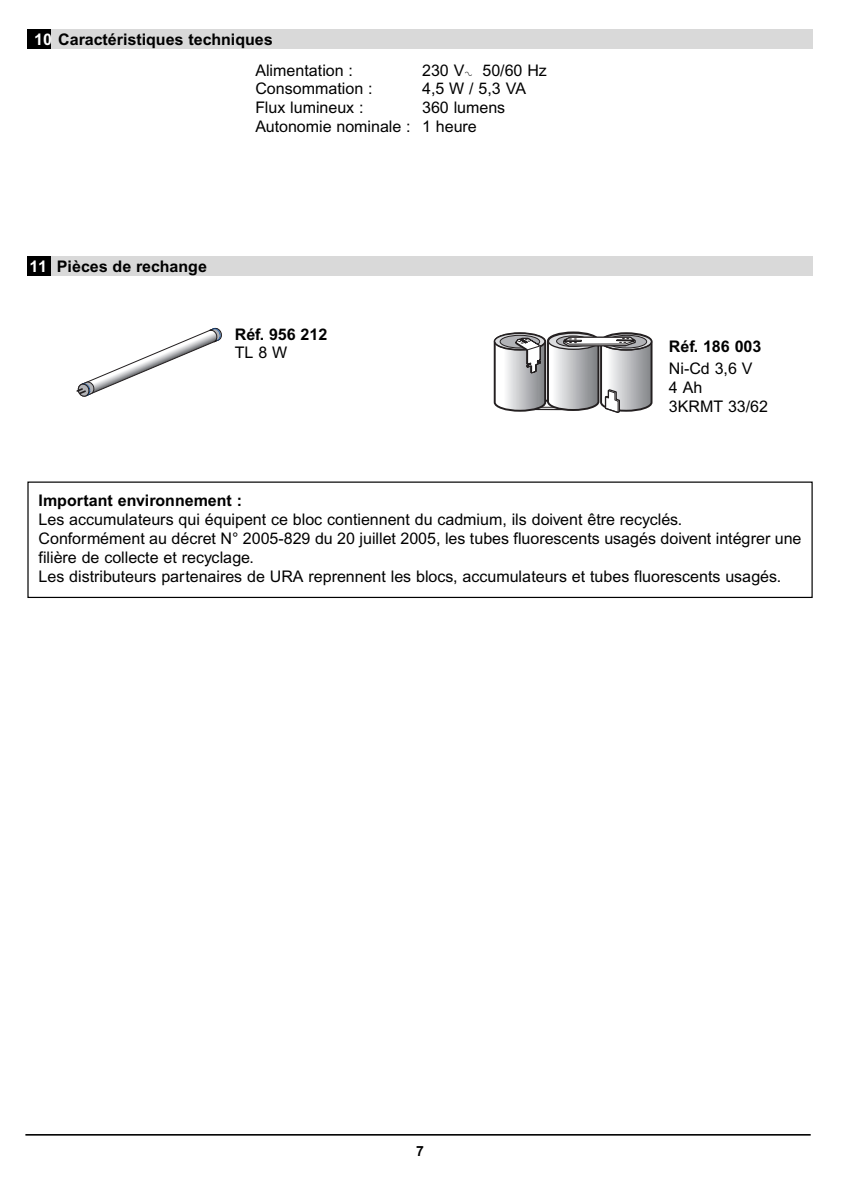
<style>
.page{position:relative;width:842px;height:1191px;background:#fff}
.page>*{position:absolute;margin:0;border:0;box-sizing:border-box;transform-origin:0 0}
.t1{font:16px/19.2px "Arial";color:#000}
.t2{font:700 16px/31.2px "Arial";color:#000}
.t3{font:700 14px "Arial";color:#000}
.s1{color:#fff}
.s2{font-weight:400}
.s3{font-family:"Legrand"}
</style>
<div class="page">
<svg style="left:76px;top:328px;width:146px;height:69px"></svg>
<svg style="left:493px;top:331px;width:159px;height:82px"></svg>
<div style="left:27px;top:29px;width:30px;height:20px;background:#000"></div>
<div style="left:51px;top:29px;width:762px;height:20px;background:#d9d9d9"></div>
<div style="left:27px;top:256px;width:30px;height:20px;background:#000"></div>
<div style="left:51px;top:256px;width:762px;height:20px;background:#d9d9d9"></div>
<div style="left:27px;top:481px;width:786px;height:117px;border:1px solid #000"></div>
<hr style="left:25px;top:1134px;width:786px;height:1px;background:#000">
<p class="t2" style="left:255px;top:25px;width:99px;text-indent:-221px"><span class="s1">10</span> Caractéristiques techniques<br><span class="s2">Alimentation :</span></p>
<p class="t1" style="left:422px;top:62px;width:126px">230 V<span class="s3">A</span> 50/60 Hz</p>
<p class="t1" style="left:255px;top:80px;width:119px">Consommation :</p>
<p class="t1" style="left:422px;top:80px;width:105px">4,5 W / 5,3 VA</p>
<p class="t1" style="left:255px;top:99px;width:110px">Flux lumineux :</p>
<p class="t1" style="left:255px;top:99px;width:251px;text-indent:167px">360 lumens<br>Autonomie nominale : 1 heure</p>
<p class="t2" style="left:29px;top:252px;width:179px"><span class="s1">11</span> Pièces de rechange</p>
<p class="t2" style="left:235px;top:320px;width:94px">Réf. 956 212</p>
<p class="t1" style="left:235px;top:344px;width:54px">TL 8 W</p>
<p class="t2" style="left:669px;top:332px;width:94px">Réf. 186 003</p>
<p class="t1" style="left:669px;top:360px;width:101px">Ni-Cd 3,6 V<br>4 Ah<br>3KRMT 33/62</p>
<p class="t2" style="left:39px;top:486px;width:205px">Important environnement :</p>
<p class="t1" style="left:39px;top:511px;width:764px">Les accumulateurs qui équipent ce bloc contiennent du cadmium, ils doivent être recyclés.<br>Conformément au décret N° 2005-829 du 20 juillet 2005, les tubes fluorescents usagés doivent intégrer une filière de collecte et recyclage.<br>Les distributeurs partenaires de URA reprennent les blocs, accumulateurs et tubes fluorescents usagés.</p>
<p class="t3" style="left:416px;top:1146px;width:9px">7</p>
</div>
